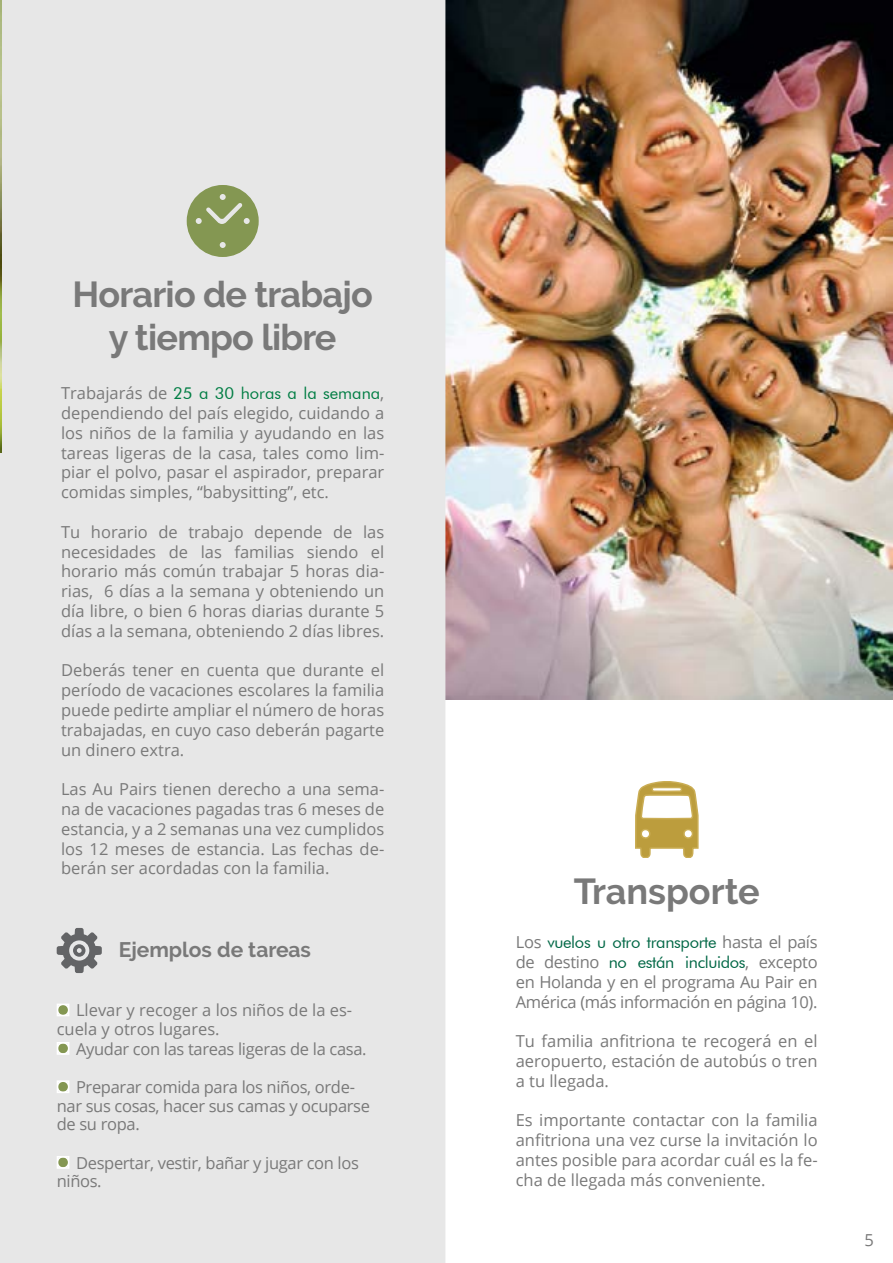
<style>
.page{position:relative;width:893px;height:1263px;background:#fff}
.page>*{position:absolute;margin:0;border:0;box-sizing:border-box;transform-origin:0 0}
.t1{font:700 36px/43.2px "Raleway";letter-spacing:-.02em;color:#797979;text-align:center}
.t2{font:700 36px "Raleway";color:#797979}
.t3{font:700 21px "Raleway";color:#797979}
.t4{font:16.5px/19.8px "Open Sans";color:#797979;text-align:justify}
.t5{font:16.5px/18.6px "Open Sans";letter-spacing:-.02em;color:#797979}
.t6{font:16.5px "Futura BT";letter-spacing:-.02em;color:#006745}
.t7{font:16.5px "Futura BT";color:#007d43}
.s1{font-family:"Open Sans";color:#797979}
.s2{font-family:"Futura BT";color:#006745}
</style>
<div class="page">
<img style="left:445px;top:0;width:448px;height:699px">
<div style="left:1px;top:1px;width:444px;height:1261px;background:#e7e7e7"></div>
<svg style="left:186px;top:185px;width:73px;height:72px"></svg>
<svg style="left:635px;top:781px;width:63px;height:77px"></svg>
<svg style="left:57px;top:928px;width:45px;height:45px"></svg>
<div style="left:57px;top:1004px;width:12px;height:11px;background:#849752;border-radius:50%"></div>
<div style="left:57px;top:1004px;width:12px;height:11px;border:2px solid #fff;border-radius:50%"></div>
<div style="left:57px;top:1003px;width:12px;height:13px;border:2px solid #fff"></div>
<div style="left:57px;top:1043px;width:12px;height:11px;background:#849752;border-radius:50%"></div>
<div style="left:57px;top:1043px;width:12px;height:11px;border:2px solid #fff;border-radius:50%"></div>
<div style="left:57px;top:1042px;width:12px;height:13px;border:2px solid #fff"></div>
<div style="left:57px;top:1081px;width:12px;height:11px;background:#849752;border-radius:50%"></div>
<div style="left:57px;top:1081px;width:12px;height:11px;border:2px solid #fff;border-radius:50%"></div>
<div style="left:57px;top:1080px;width:12px;height:13px;border:2px solid #fff"></div>
<div style="left:57px;top:1157px;width:12px;height:11px;background:#849752;border-radius:50%"></div>
<div style="left:57px;top:1157px;width:12px;height:11px;border:2px solid #fff;border-radius:50%"></div>
<div style="left:57px;top:1156px;width:12px;height:13px;border:2px solid #fff"></div>
<img style="left:0;top:0;width:2px;height:453px">
<h1 class="t1" style="left:73px;top:272px;width:302px">Horario de trabajo y tiempo libre</h1>
<p class="t7" style="left:61px;top:383px;width:325px"><span class="s1">Trabajarás de</span> 25 a 30 horas a la semana<span class="s1">,</span></p>
<p class="t4" style="left:61px;top:403px;width:325px">dependiendo del país elegido, cuidando a los niños de la familia y ayudando en las tareas ligeras de la casa, tales como lim&shy;piar el polvo, pasar el aspirador, preparar comidas simples, “babysitting”, etc.</p>
<p class="t4" style="left:61px;top:521px;width:325px">Tu horario de trabajo depende de las necesidades de las familias siendo el horario más común trabajar 5 horas dia&shy;rias, 6 días a la semana y obteniendo un día libre, o bien 6 horas diarias durante 5 días a la semana, obteniendo 2 días libres.</p>
<p class="t4" style="left:61px;top:660px;width:325px">Deberás tener en cuenta que durante el período de vacaciones escolares la familia puede pedirte ampliar el número de horas trabajadas, en cuyo caso deberán pagarte un dinero extra.</p>
<p class="t4" style="left:61px;top:779px;width:325px">Las Au Pairs tienen derecho a una sema&shy;na de vacaciones pagadas tras 6 meses de estancia, y a 2 semanas una vez cumplidos los 12 meses de estancia. Las fechas de&shy;berán ser acordadas con la familia.</p>
<p class="t3" style="left:119px;top:938px;width:194px">Ejemplos de tareas</p>
<p class="t4" style="left:57px;top:1001px;width:297px;line-height:18.6px;text-indent:19px">Llevar y recoger a los niños de la es&shy;cuela y otros lugares.</p>
<p class="t5" style="left:76px;top:1039px;width:292px">Ayudar con las tareas ligeras de la casa.</p>
<p class="t5" style="left:57px;top:1077px;width:315px;text-indent:19px">Preparar comida para los niños, orde&shy;nar sus cosas, hacer sus camas y ocuparse de su ropa.</p>
<p class="t5" style="left:57px;top:1153px;width:304px;text-indent:19px">Despertar, vestir, bañar y jugar con los niños.</p>
<h1 class="t2" style="left:574px;top:871px;width:187px">Transporte</h1>
<p class="t6" style="left:516px;top:932px;width:303px"><span class="s1">Los</span> vuelos u otro transporte <span class="s1">hasta el país</span></p>
<p class="t4" style="left:516px;top:952px;width:303px">de destino <span class="s2">no están incluidos</span>, excepto en Holanda y en el programa Au Pair en América (más información en página 10).</p>
<p class="t4" style="left:516px;top:1031px;width:303px">Tu familia anfitriona te recogerá en el aeropuerto, estación de autobús o tren a tu llegada.</p>
<p class="t4" style="left:516px;top:1110px;width:303px">Es importante contactar con la familia anfitriona una vez curse la invitación lo antes posible para acordar cuál es la fe&shy;cha de llegada más conveniente.</p>
<p class="t4" style="left:864px;top:1230px;width:11px">5</p>
</div>
